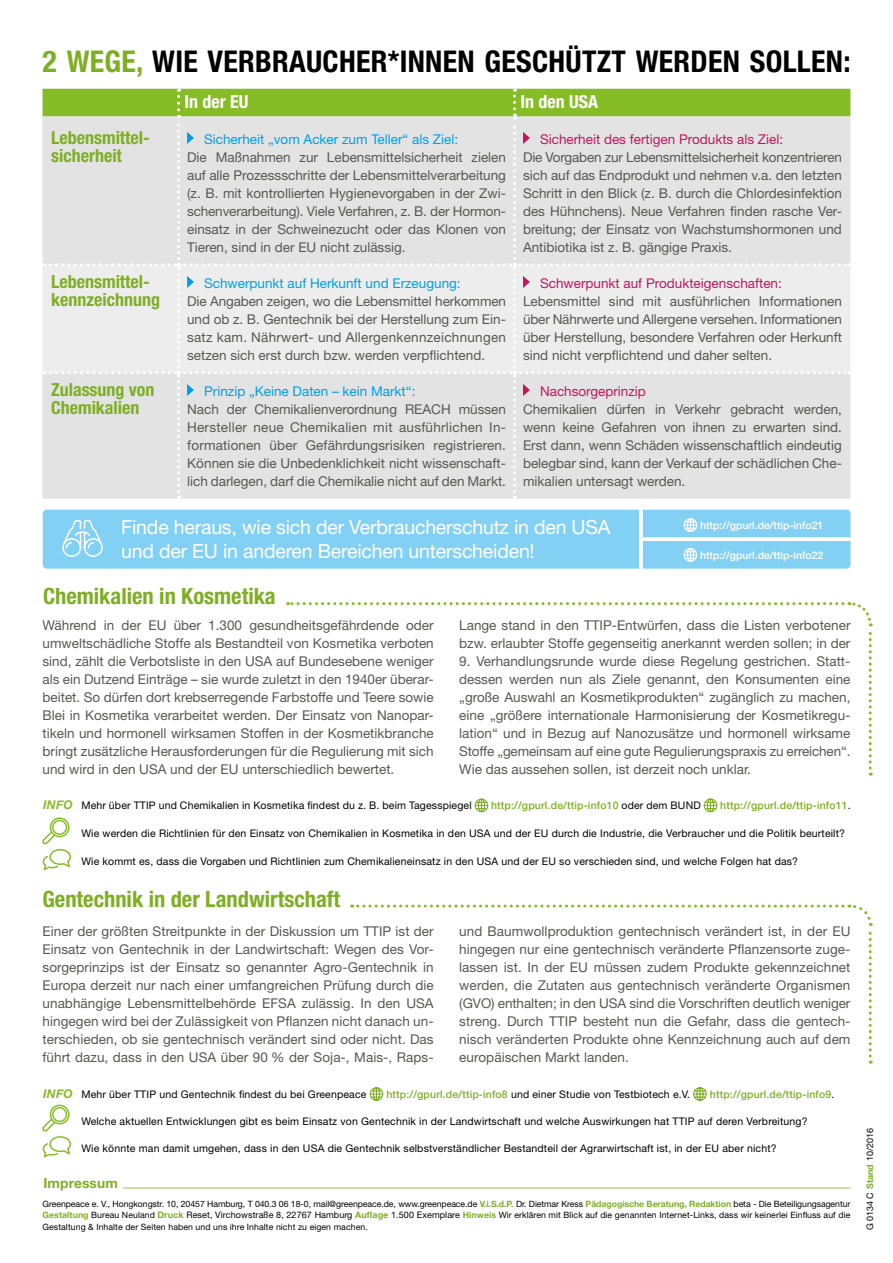
<style>
.page{position:relative;width:893px;height:1263px;background:#fff}
.page>*{position:absolute;margin:0;border:0;box-sizing:border-box;transform-origin:0 0}
.t1{font:700 condensed 30px "Helvetica Neue LT Std";letter-spacing:.01em;color:#000}
.t2{font:700 condensed 22.5px "Helvetica Neue LT Std";color:#7daf23}
.t3{font:19.5px/24px "Helvetica Neue LT Std";letter-spacing:-.01em;color:#fff}
.t4{font:700 condensed 18px/18px "Helvetica Neue LT Std";color:#7daf23}
.t5{font:700 condensed 18px "Helvetica Neue LT Std";color:#fff}
.t6{font:700 13.8px "Helvetica Neue LT Std";letter-spacing:.01em;color:#7daf23}
.t7{font:13.5px/18px "Helvetica Neue LT Std";color:#575756;text-align:justify}
.t8{font:13.5px "Helvetica Neue LT Std";color:#009fe3}
.t9{font:13.5px "Helvetica Neue LT Std";color:#c0175d}
.t10{font:10.5px "Helvetica Neue LT Std";letter-spacing:.015em;color:#000}
.t11{font:500 10.5px "Helvetica Neue LT Std";letter-spacing:.015em;color:#7daf23}
.t12{font:500 10.5px "Helvetica Neue LT Std";color:#fff}
.t13{font:9px "Helvetica Neue LT Std";letter-spacing:.01em;color:#000}
.t14{font:8.7px/11.7px "Helvetica Neue LT Std";letter-spacing:.01em;color:#000;text-align:justify}
.s1{color:#7daf23}
.s2{font-family:"Helvetica Neue";font-weight:700;font-style:italic;font-size:12px;color:#86bc25}
.s3{font-weight:400;color:#000}
.s4{font-weight:500;color:#7daf23}
.s5{font-weight:700;color:#7daf23}
.s6{font-weight:700;font-size:9px;color:#7daf23}
.s7{font-size:9px}
</style>
<div class="page">
<svg style="left:849px;top:904px;width:24px;height:160px"></svg>
<svg style="left:352px;top:904px;width:491px;height:3px"></svg>
<svg style="left:288px;top:602px;width:585px;height:174px"></svg>
<svg style="left:475px;top:799px;width:13px;height:13px"></svg>
<svg style="left:704px;top:799px;width:13px;height:13px"></svg>
<svg style="left:370px;top:1087px;width:13px;height:14px"></svg>
<svg style="left:693px;top:1087px;width:14px;height:14px"></svg>
<svg style="left:42px;top:817px;width:29px;height:54px"></svg>
<div style="left:52px;top:820px;width:15px;height:15px;border:2px solid #86bc25;border-radius:50%"></div>
<svg style="left:42px;top:1104px;width:29px;height:54px"></svg>
<div style="left:52px;top:1107px;width:15px;height:15px;border:2px solid #86bc25;border-radius:50%"></div>
<div style="left:43px;top:510px;width:807px;height:59px;background:#83d0f5"></div>
<hr style="left:124px;top:1188px;width:726px;height:1px;background:#9abd50">
<svg style="left:43px;top:89px;width:807px;height:410px;background:#dfe3d9"></svg>
<h1 class="t1" style="left:43px;top:43px;width:809px"><span class="s1">2 WEGE,</span> WIE VERBRAUCHER*INNEN GESCHÜTZT WERDEN SOLLEN:</h1>
<h3 class="t5" style="left:185px;top:91px;width:65px">In der EU</h3>
<h3 class="t5" style="left:520px;top:91px;width:79px">In den USA</h3>
<h3 class="t4" style="left:51px;top:128px;width:100px">Lebensmittel&shy;sicherheit</h3>
<p class="t8" style="left:204px;top:131px;width:256px">Sicherheit „vom Acker zum Teller“ als Ziel:</p>
<p class="t7" style="left:187px;top:148px;width:320px">Die Maßnahmen zur Lebensmittelsicherheit zielen auf alle Prozessschritte der Lebensmittelverarbeitung (z. B. mit kontrollierten Hygienevorgaben in der Zwi&shy;schenverarbeitung). Viele Verfahren, z. B. der Hormon&shy;einsatz in der Schweinezucht oder das Klonen von Tieren, sind in der EU nicht zulässig.</p>
<h3 class="t4" style="left:51px;top:272px;width:110px">Lebensmittel&shy;kennzeichnung</h3>
<p class="t8" style="left:204px;top:275px;width:258px">Schwerpunkt auf Herkunft und Erzeugung:</p>
<p class="t7" style="left:187px;top:292px;width:320px">Die Angaben zeigen, wo die Lebensmittel herkommen und ob z. B. Gentechnik bei der Herstellung zum Ein&shy;satz kam. Nährwert- und Allergenkennzeichnungen setzen sich erst durch bzw. werden verpflichtend.</p>
<h3 class="t4" style="left:51px;top:380px;width:105px">Zulassung von<br>Chemikalien</h3>
<p class="t8" style="left:204px;top:383px;width:213px">Prinzip „Keine Daten – kein Markt“:</p>
<p class="t7" style="left:187px;top:400px;width:320px">Nach der Chemikalienverordnung REACH müssen Hersteller neue Chemikalien mit ausführlichen In&shy;formationen über Gefährdungsrisiken registrieren.<br>Können sie die Unbedenklichkeit nicht wissenschaft&shy;lich darlegen, darf die Chemikalie nicht auf den Markt.</p>
<p class="t9" style="left:540px;top:131px;width:245px">Sicherheit des fertigen Produkts als Ziel:</p>
<p class="t7" style="left:523px;top:148px;width:320px">Die Vorgaben zur Lebensmittelsicherheit konzentrieren sich auf das Endprodukt und nehmen v.a. den letzten Schritt in den Blick (z. B. durch die Chlordesinfektion des Hühnchens). Neue Verfahren finden rasche Ver&shy;breitung; der Einsatz von Wachstumshormonen und Antibiotika ist z. B. gängige Praxis.</p>
<p class="t9" style="left:540px;top:275px;width:243px">Schwerpunkt auf Produkteigenschaften:</p>
<p class="t7" style="left:523px;top:292px;width:320px">Lebensmittel sind mit ausführlichen Informationen über Nährwerte und Allergene versehen. Informationen über Herstellung, besondere Verfahren oder Herkunft sind nicht verpflichtend und daher selten.</p>
<p class="t9" style="left:540px;top:383px;width:107px">Nachsorgeprinzip</p>
<p class="t7" style="left:523px;top:400px;width:320px">Chemikalien dürfen in Verkehr gebracht werden, wenn keine Gefahren von ihnen zu erwarten sind.<br>Erst dann, wenn Schäden wissenschaftlich eindeutig belegbar sind, kann der Verkauf der schädlichen Che&shy;mikalien untersagt werden.</p>
<h3 class="t3" style="left:121px;top:515px;width:491px">Finde heraus, wie sich der Verbraucherschutz in den USA und der EU in anderen Bereichen unterscheiden!</h3>
<h2 class="t2" style="left:43px;top:582px;width:234px">Chemikalien in Kosmetika</h2>
<p class="t12" style="left:700px;top:519px;width:125px">http://gpurl.de/ttip-info21</p>
<p class="t12" style="left:700px;top:549px;width:125px">http://gpurl.de/ttip-info22</p>
<p class="t7" style="left:43px;top:616px;width:393px">Während in der EU über 1.300 gesundheitsgefährdende oder umweltschädliche Stoffe als Bestandteil von Kosmetika verboten sind, zählt die Verbotsliste in den USA auf Bundesebene weniger als ein Dutzend Einträge – sie wurde zuletzt in den 1940er überar&shy;beitet. So dürfen dort krebserregende Farbstoffe und Teere sowie Blei in Kosmetika verarbeitet werden. Der Einsatz von Nanopar&shy;tikeln und hormonell wirksamen Stoffen in der Kosmetikbranche bringt zusätzliche Herausforderungen für die Regulierung mit sich und wird in den USA und der EU unterschiedlich bewertet.</p>
<p class="t7" style="left:459px;top:616px;width:393px">Lange stand in den TTIP-Entwürfen, dass die Listen verbotener bzw. erlaubter Stoffe gegenseitig anerkannt werden sollen; in der</p>
<p class="t7" style="left:459px;top:652px;width:393px">9. Verhandlungsrunde wurde diese Regelung gestrichen. Statt&shy;dessen werden nun als Ziele genannt, den Konsumenten eine „große Auswahl an Kosmetikprodukten“ zugänglich zu machen, eine „größere internationale Harmonisierung der Kosmetikregu&shy;lation“ und in Bezug auf Nanozusätze und hormonell wirksame Stoffe „gemeinsam auf eine gute Regulierungspraxis zu erreichen“.<br>Wie das aussehen sollen, ist derzeit noch unklar.</p>
<p class="t10" style="left:43px;top:799px;width:430px"><span class="s2">INFO</span> Mehr über TTIP und Chemikalien in Kosmetika findest du z. B. beim Tagesspiegel</p>
<p class="t11" style="left:491px;top:799px;width:211px">http://gpurl.de/ttip-info10 <span class="s3">oder dem BUND</span></p>
<p class="t11" style="left:720px;top:799px;width:132px">http://gpurl.de/ttip-info11<span class="s3">.</span></p>
<p class="t10" style="left:81px;top:827px;width:765px">Wie werden die Richtlinien für den Einsatz von Chemikalien in Kosmetika in den USA und der EU durch die Industrie, die Verbraucher und die Politik beurteilt?</p>
<p class="t10" style="left:81px;top:854px;width:718px">Wie kommt es, dass die Vorgaben und Richtlinien zum Chemikalieneinsatz in den USA und der EU so verschieden sind, und welche Folgen hat das?</p>
<h2 class="t2" style="left:42px;top:885px;width:299px">Gentechnik in der Landwirtschaft</h2>
<p class="t7" style="left:43px;top:922px;width:393px">Einer der größten Streitpunkte in der Diskussion um TTIP ist der Einsatz von Gentechnik in der Landwirtschaft: Wegen des Vor&shy;sorgeprinzips ist der Einsatz so genannter Agro-Gentechnik in Europa derzeit nur nach einer umfangreichen Prüfung durch die unabhängige Lebensmittelbehörde EFSA zulässig. In den USA hingegen wird bei der Zulässigkeit von Pflanzen nicht danach un&shy;terschieden, ob sie gentechnisch verändert sind oder nicht. Das führt dazu, dass in den USA über 90 % der Soja-, Mais-, Raps-</p>
<p class="t7" style="left:459px;top:922px;width:393px">und Baumwollproduktion gentechnisch verändert ist, in der EU hingegen nur eine gentechnisch veränderte Pflanzensorte zuge&shy;lassen ist. In der EU müssen zudem Produkte gekennzeichnet werden, die Zutaten aus gentechnisch veränderte Organismen (GVO) enthalten; in den USA sind die Vorschriften deutlich weniger streng. Durch TTIP besteht nun die Gefahr, dass die gentech&shy;nisch veränderten Produkte ohne Kennzeichnung auch auf dem europäischen Markt landen.</p>
<p class="t10" style="left:43px;top:1088px;width:325px"><span class="s2">INFO</span> Mehr über TTIP und Gentechnik findest du bei Greenpeace</p>
<p class="t10" style="left:386px;top:1088px;width:305px"><span class="s4">http://gpurl.de/ttip-info8</span> und einer Studie von Testbiotech e.V.</p>
<p class="t11" style="left:710px;top:1088px;width:126px">http://gpurl.de/ttip-info9<span class="s3">.</span></p>
<p class="t10" style="left:81px;top:1115px;width:728px">Welche aktuellen Entwicklungen gibt es beim Einsatz von Gentechnik in der Landwirtschaft und welche Auswirkungen hat TTIP auf deren Verbreitung?</p>
<p class="t10" style="left:81px;top:1142px;width:697px">Wie könnte man damit umgehen, dass in den USA die Gentechnik selbstverständlicher Bestandteil der Agrarwirtschaft ist, in der EU aber nicht?</p>
<p class="t6" style="left:43px;top:1175px;width:76px">Impressum</p>
<p class="t14" style="left:43px;top:1197px;width:809px">Greenpeace e. V., Hongkongstr. 10, 20457 Hamburg, T 040.3 06 18-0, mail@greenpeace.de, www.greenpeace.de <span class="s5">V.i.S.d.P.</span> Dr. Dietmar Kress <span class="s5">Pädagogische Beratung, Redaktion</span> beta - Die Beteiligungsagentur <span class="s5">Gestaltung</span> Bureau Neuland <span class="s6">Druck</span> <span class="s7">Reset, Virchowstraße 8, 22767 Hamburg</span> <span class="s6">Auflage</span> <span class="s7">1.500 Exemplare</span> <span class="s5">Hinweis</span> Wir erklären mit Blick auf die genannten Internet-Links, dass wir keinerlei Einfluss auf die Gestaltung &amp; Inhalte der Seiten haben und uns ihre Inhalte nicht zu eigen machen.</p>
<p class="t13" style="left:865px;top:1229px;width:103px;rotate:-90deg">G 0134 C <span class="s5">Stand</span> 10/2016</p>
</div>
